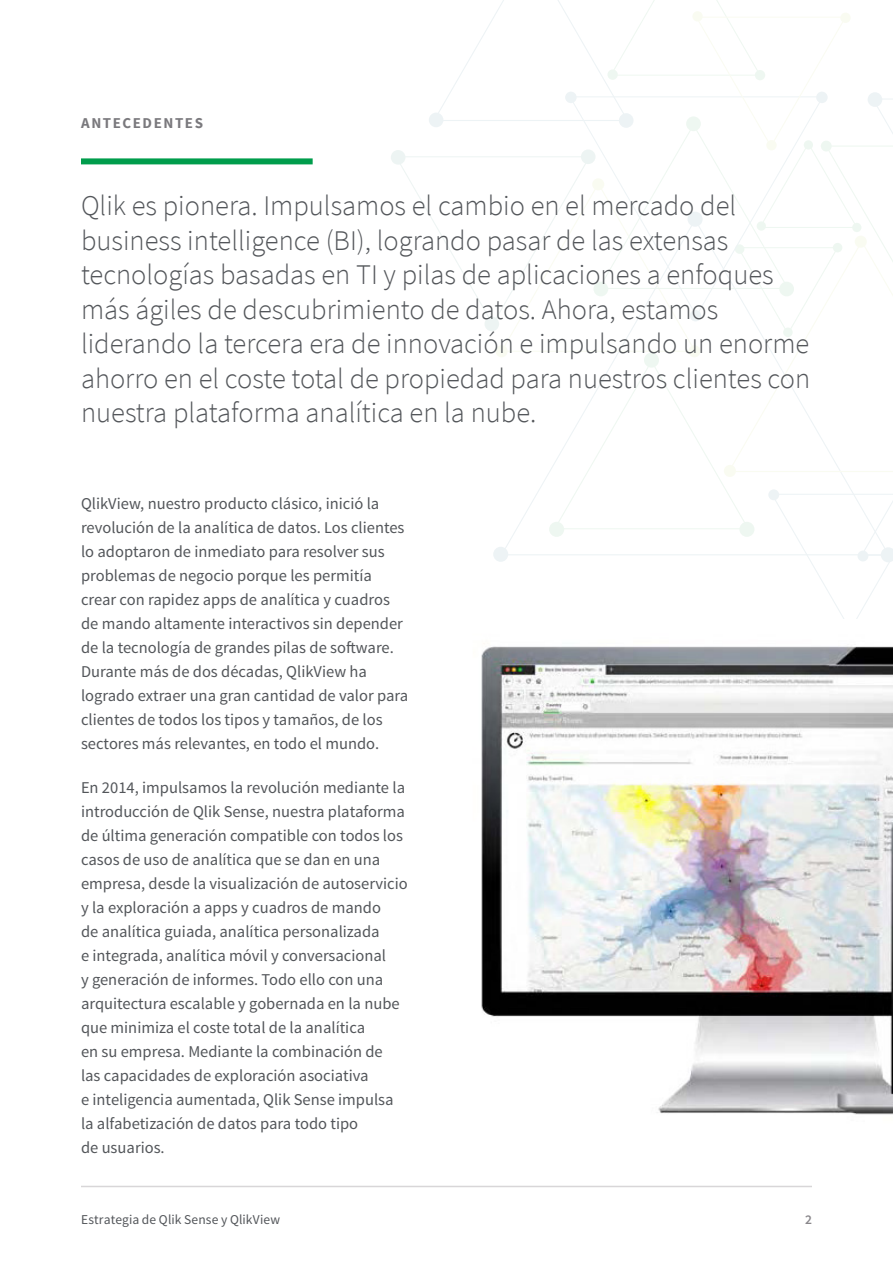
<style>
.page{position:relative;width:893px;height:1263px;background:#fff}
.page>*{position:absolute;margin:0;border:0;box-sizing:border-box;transform-origin:0 0}
.BODY_H1{font:300 28.5px/34.5px "Source Sans Pro";color:#53565a}
.BODY_P{font:16.5px/24px "Source Sans Pro";color:#53565a}
.CONTENT-TYPE{font:700 15px "Source Sans Pro";letter-spacing:.105em;color:#7a797d}
.t1{font:13.5px "Source Sans Pro";letter-spacing:.01em;color:#53565a}
.t2{font:600 13.5px "Source Sans Pro";color:#89878b}
</style>
<div class="page">
<hr style="left:81px;top:1186px;width:731px;height:1px;background:#d8d6d8">
<div style="left:81px;top:158px;width:232px;height:6px;background:#009d4c"></div>
<div style="left:391px;top:150px;width:14px;height:15px;background:#edf4f3;border-radius:50%"></div>
<svg style="left:395px;top:0;width:498px;height:619px"></svg>
<div style="left:804px;top:140px;width:9px;height:10px;background:#eef7f1;border-radius:50%"></div>
<div style="left:852px;top:223px;width:9px;height:9px;background:#eef7f1;border-radius:50%"></div>
<div style="left:757px;top:221px;width:9px;height:10px;background:#eef7f1;border-radius:50%"></div>
<img style="left:481px;top:646px;width:412px;height:469px">
<p class="CONTENT-TYPE" style="left:81px;top:114px;width:124px">ANTECEDENTES</p>
<p class="BODY_H1" style="left:81px;top:189px;width:731px">Qlik es pionera. Impulsamos el cambio en el mercado del business intelligence (BI), logrando pasar de las extensas tecnologías basadas en TI y pilas de aplicaciones a enfoques más ágiles de descubrimiento de datos. Ahora, estamos liderando la tercera era de innovación e impulsando un enorme ahorro en el coste total de propiedad para nuestros clientes con nuestra plataforma analítica en la nube.</p>
<p class="BODY_P" style="left:81px;top:492px;width:329px">QlikView, nuestro producto clásico, inició la revolución de la analítica de datos. Los clientes lo adoptaron de inmediato para resolver sus problemas de negocio porque les permitía crear con rapidez apps de analítica y cuadros de mando altamente interactivos sin depender de la tecnología de grandes pilas de software.<br>Durante más de dos décadas, QlikView ha logrado extraer una gran cantidad de valor para clientes de todos los tipos y tamaños, de los sectores más relevantes, en todo el mundo.</p>
<p class="BODY_P" style="left:81px;top:776px;width:328px">En 2014, impulsamos la revolución mediante la introducción de Qlik Sense, nuestra plataforma de última generación compatible con todos los casos de uso de analítica que se dan en una empresa, desde la visualización de autoservicio y la exploración a apps y cuadros de mando<br>de analítica guiada, analítica personalizada<br>e integrada, analítica móvil y conversacional<br>y generación de informes. Todo ello con una arquitectura escalable y gobernada en la nube que minimiza el coste total de la analítica<br>en su empresa. Mediante la combinación de<br>las capacidades de exploración asociativa<br>e inteligencia aumentada, Qlik Sense impulsa la alfabetización de datos para todo tipo<br>de usuarios.</p>
<p class="t1" style="left:81px;top:1211px;width:201px">Estrategia de Qlik Sense y QlikView</p>
<p class="t2" style="left:805px;top:1211px;width:8px">2</p>
</div>
